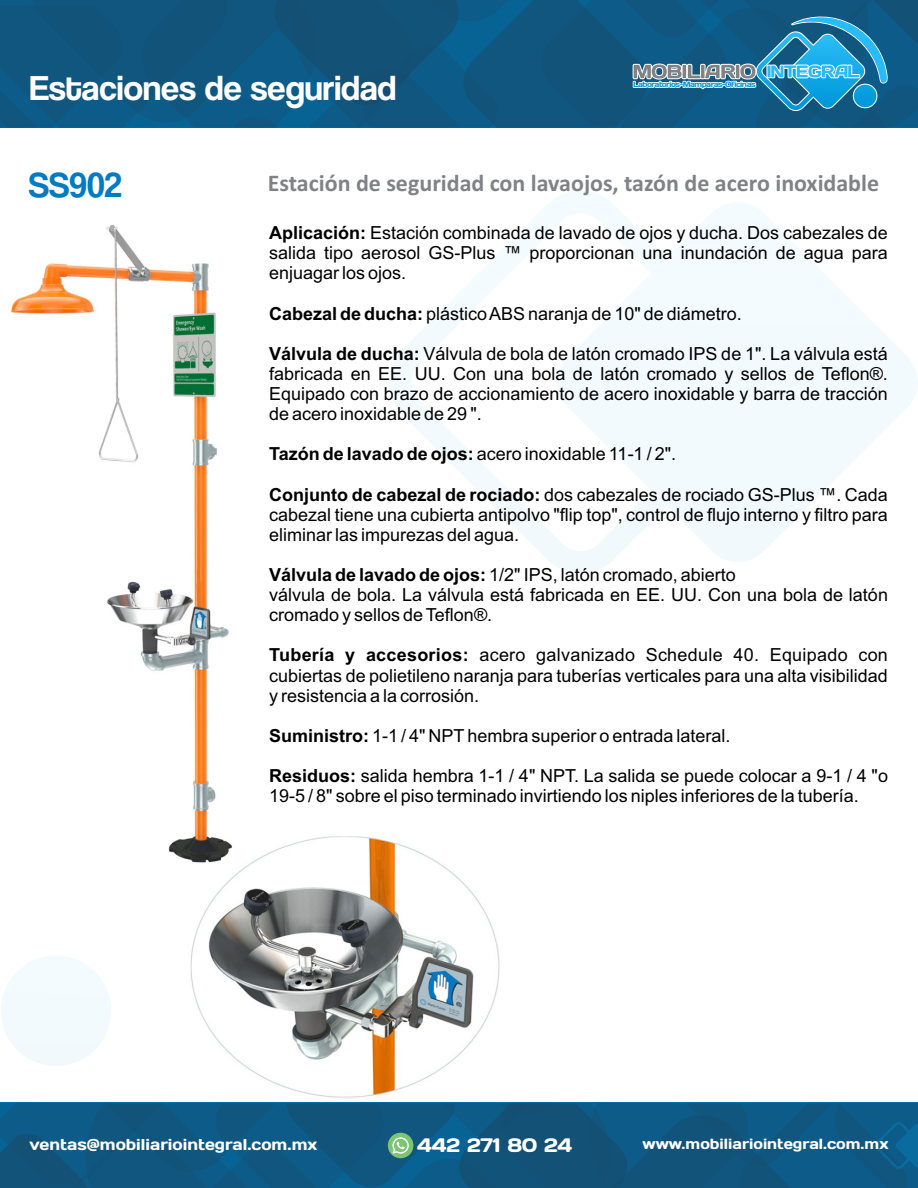
<style>
.page{position:relative;width:918px;height:1188px;background:#fff}
.page>*{position:absolute;margin:0;border:0;box-sizing:border-box;transform-origin:0 0}
.t1{font:36px "Coolvetica Rg";color:#fff}
.t2{font:36px "Coolvetica Rg";color:#007bc4}
.t3{font:700 24px "Calibri";color:#808285}
.t4{font:19.5px "Days";letter-spacing:-.01em;color:#fff}
.t5{font:18px/20.1px "Arial";color:#000;text-align:justify}
.t6{font:15.75px "Days";color:#fff}
.t7{font:14.7px "Days";color:#fff}
.t8{font:7.65px "Days";letter-spacing:-.07em;color:#0095da}
.s1{font-weight:700}
</style>
<div class="page">
<img style="left:190px;top:836px;width:310px;height:262px">
<svg style="left:389px;top:191px;width:529px;height:382px"></svg>
<svg style="left:0;top:1103px;width:918px;height:85px;background:#105780"></svg>
<svg style="left:0;top:0;width:918px;height:128px;background:#165e87"></svg>
<div style="left:1px;top:956px;width:110px;height:110px;background:#f3fafd;border-radius:50%"></div>
<img style="left:10px;top:225px;width:229px;height:644px">
<h1 class="t1" style="left:30px;top:72px;width:368px">Estaciones de seguridad</h1>
<p class="t8" style="left:633px;top:81px;width:124px">Laboratorios-Mamparas-Oficinas</p>
<h1 class="t2" style="left:29px;top:170px;width:94px">SS902</h1>
<h2 class="t3" style="left:268px;top:173px;width:613px">Estación de seguridad con lavaojos, tazón de acero inoxidable</h2>
<p class="t5" style="left:269px;top:224px;width:620px"><span class="s1">Aplicación:</span> Estación combinada de lavado de ojos y ducha. Dos cabezales de salida tipo aerosol GS-Plus ™ proporcionan una inundación de agua para enjuagar los ojos.</p>
<p class="t5" style="left:269px;top:305px;width:474px"><span class="s1">Cabezal de ducha:</span> plástico ABS naranja de 10" de diámetro.</p>
<p class="t5" style="left:269px;top:345px;width:620px"><span class="s1">Válvula de ducha:</span> Válvula de bola de latón cromado IPS de 1". La válvula está fabricada en EE. UU. Con una bola de latón cromado y sellos de Teflon®.<br>Equipado con brazo de accionamiento de acero inoxidable y barra de tracción de acero inoxidable de 29 ".</p>
<p class="t5" style="left:269px;top:446px;width:408px"><span class="s1">Tazón de lavado de ojos:</span> acero inoxidable 11-1 / 2".</p>
<p class="t5" style="left:269px;top:486px;width:620px"><span class="s1">Conjunto de cabezal de rociado:</span> dos cabezales de rociado GS-Plus ™. Cada cabezal tiene una cubierta antipolvo "flip top", control de flujo interno y filtro para eliminar las impurezas del agua.</p>
<p class="t5" style="left:269px;top:566px;width:620px;text-align:left"><span class="s1">Válvula de lavado de ojos:</span> 1/2" IPS, latón cromado, abierto<br>válvula de bola. La válvula está fabricada en EE. UU. Con una bola de latón cromado y sellos de Teflon®.</p>
<p class="t5" style="left:269px;top:647px;width:620px"><span class="s1">Tubería y accesorios:</span> acero galvanizado Schedule 40. Equipado con cubiertas de polietileno naranja para tuberías verticales para una alta visibilidad y resistencia a la corrosión.</p>
<p class="t5" style="left:269px;top:727px;width:463px"><span class="s1">Suministro:</span> 1-1 / 4" NPThembra superior o entrada lateral.</p>
<p class="t5" style="left:269px;top:767px;width:620px"><span class="s1">Residuos:</span> salida hembra 1-1 / 4" NPT. La salida se puede colocar a 9-1 / 4 "o<br>19-5 / 8" sobre el piso terminado invirtiendo los niples inferiores de la tubería.</p>
<p class="t6" style="left:30px;top:1137px;width:289px">ventas@mobiliariointegral.com.mx</p>
<p class="t4" style="left:417px;top:1137px;width:156px">442 271 80 24</p>
<p class="t7" style="left:643px;top:1138px;width:248px">www.mobiliariointegral.com.mx</p>
</div>
